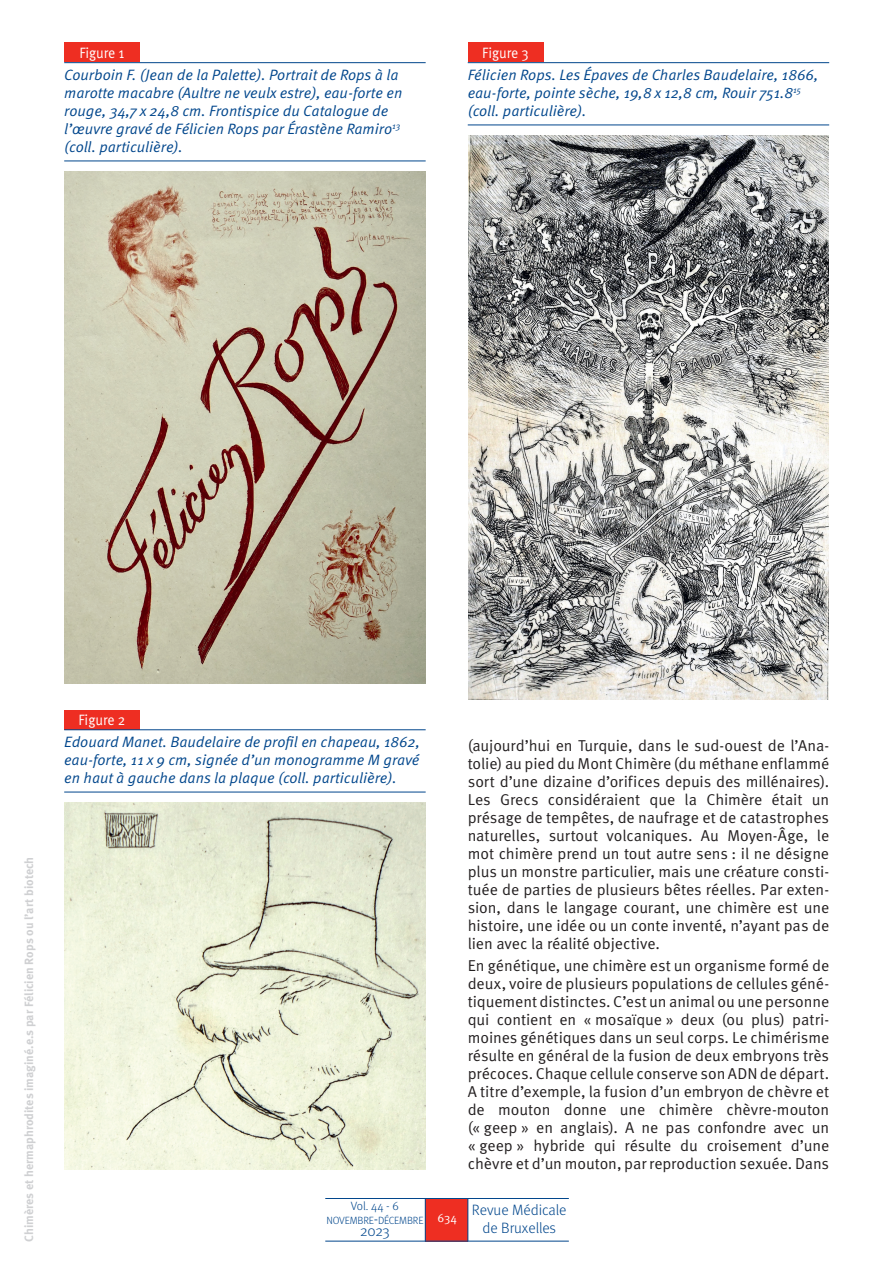
<style>
.page{position:relative;width:893px;height:1263px;background:#fff}
.page>*{position:absolute;margin:0;border:0;box-sizing:border-box;transform-origin:0 0}
.t1{font:15.75px/18px "Meta Pro Norm";letter-spacing:-.005em;color:#231f20;text-align:justify}
.t2{font:italic 15px/18px "Meta Pro";color:#01468c}
.t3{font:300 15px/18px "Meta Pro";color:#01468c;text-align:center}
.t4{font:15px "Meta Pro";color:#fff;scale:.92 1}
.t5{font:300 15px "Meta Pro";color:#01468c}
.t6{font:700 12px "Meta Pro";color:#cfd0d2}
.t7{font:300 12px "Meta Pro";color:#01468c}
.t8{font:12px "Meta Pro Norm";color:#fff}
.t9{font:300 10.5px "Meta Pro";letter-spacing:-.015em;color:#01468c}
.s1{font-size:15px}
.s2{font-style:inherit}
</style>
<div class="page">
<div style="left:426px;top:1198px;width:42px;height:43px;background:#ee2e22"></div>
<hr style="left:325px;top:1241px;width:244px;height:1px;background:#01468c">
<hr style="left:467px;top:1198px;width:1px;height:43px;background:#01468c">
<hr style="left:425px;top:1198px;width:1px;height:43px;background:#01468c">
<hr style="left:325px;top:1198px;width:244px;height:1px;background:#01468c">
<div style="left:64px;top:43px;width:76px;height:19px;background:#ee2e22"></div>
<hr style="left:64px;top:62px;width:362px;height:1px;background:#01468c">
<hr style="left:64px;top:161px;width:362px;height:1px;background:#01468c">
<img style="left:64px;top:171px;width:362px;height:513px">
<div style="left:64px;top:710px;width:76px;height:19px;background:#ee2e22"></div>
<hr style="left:64px;top:729px;width:362px;height:1px;background:#01468c">
<hr style="left:64px;top:792px;width:362px;height:1px;background:#01468c">
<img style="left:64px;top:802px;width:362px;height:367px">
<div style="left:468px;top:43px;width:75px;height:19px;background:#ee2e22"></div>
<hr style="left:468px;top:62px;width:361px;height:1px;background:#01468c">
<hr style="left:468px;top:125px;width:361px;height:1px;background:#01468c">
<img style="left:468px;top:135px;width:361px;height:564px">
<p class="t4" style="left:79px;top:42px;width:51px">Figure 1</p>
<p class="t2" style="left:64px;top:65px;width:340px">Courboin F. (Jean de la Palette). Portrait de Rops à la marotte macabre (Aultre ne veulx estre), eau-forte en rouge, 34,7 x 24,8 cm. Frontispice du Catalogue de l’œuvre gravé de Félicien Rops par Érastène Ramiro<sup>13 </sup>(coll. particulière).</p>
<p class="t4" style="left:482px;top:42px;width:52px">Figure 3</p>
<p class="t2" style="left:468px;top:65px;width:352px">Félicien Rops. Les Épaves de Charles Baudelaire, 1866, eau-forte, pointe sèche, 19,8 x 12,8 cm, Rouir 751.8<sup>15 </sup>(coll. particulière).</p>
<p class="t6" style="left:20px;top:1241px;width:386px;rotate:-90deg">Chimères et hermaphrodites imaginé.e.s par Félicien Rops ou l’art biotech</p>
<p class="t4" style="left:79px;top:709px;width:52px">Figure 2</p>
<p class="t2" style="left:64px;top:732px;width:357px;text-align:justify">Edouard Manet. Baudelaire de profil en chapeau, 1862, eau-forte, 11 x 9 cm, signée d’un monogramme M gravé en haut à gauche dans la plaque (coll. particulière).</p>
<p class="t7" style="left:351px;top:1197px;width:49px">Vol. 44 - 6</p>
<p class="t9" style="left:326px;top:1213px;width:99px">NOVEMBRE<span class="s1">-</span>DÉCEMBRE</p>
<p class="t5" style="left:360px;top:1220px;width:31px">2023</p>
<p class="t1" style="left:468px;top:736px;width:363px">(aujourd’hui en Turquie, dans le sud-ouest de l’Ana&shy;tolie) au pied du Mont Chimère (du méthane enflammé sort d’une dizaine d’orifices depuis des millénaires).<br>Les Grecs considéraient que la Chimère était un présage de tempêtes, de naufrage et de catastrophes naturelles, surtout volcaniques. Au Moyen-Âge, le mot chimère prend un tout autre sens : il ne désigne plus un monstre particulier, mais une créature consti&shy;tuée de parties de plusieurs bêtes réelles. Par exten&shy;sion, dans le langage courant, une chimère est une histoire, une idée ou un conte inventé, n’ayant pas de lien avec la réalité objective.</p>
<p class="t1" style="left:468px;top:956px;width:363px">En génétique, une chimère est un organisme formé de deux, voire de plusieurs populations de cellules géné&shy;tiquement distinctes. C’est un animal ou une personne qui contient en « mosaïque » deux (ou plus) patri&shy;moines génétiques dans un seul corps. Le chimérisme résulte en général de la fusion de deux embryons très précoces. Chaque cellule conserve son ADN de départ.<br>A titre d’exemple, la fusion d’un embryon de chèvre et de mouton donne une chimère chèvre-mouton (« geep » en anglais). A ne pas confondre avec un « geep » hybride qui résulte du croisement d’une chèvre et d’un mouton, par reproduction sexuée. Dans</p>
<p class="t8" style="left:437px;top:1208px;width:21px">634</p>
<p class="t3" style="left:472px;top:1200px;width:96px"><span class="s2">R</span>evue Médicale de Bruxelles</p>
</div>
